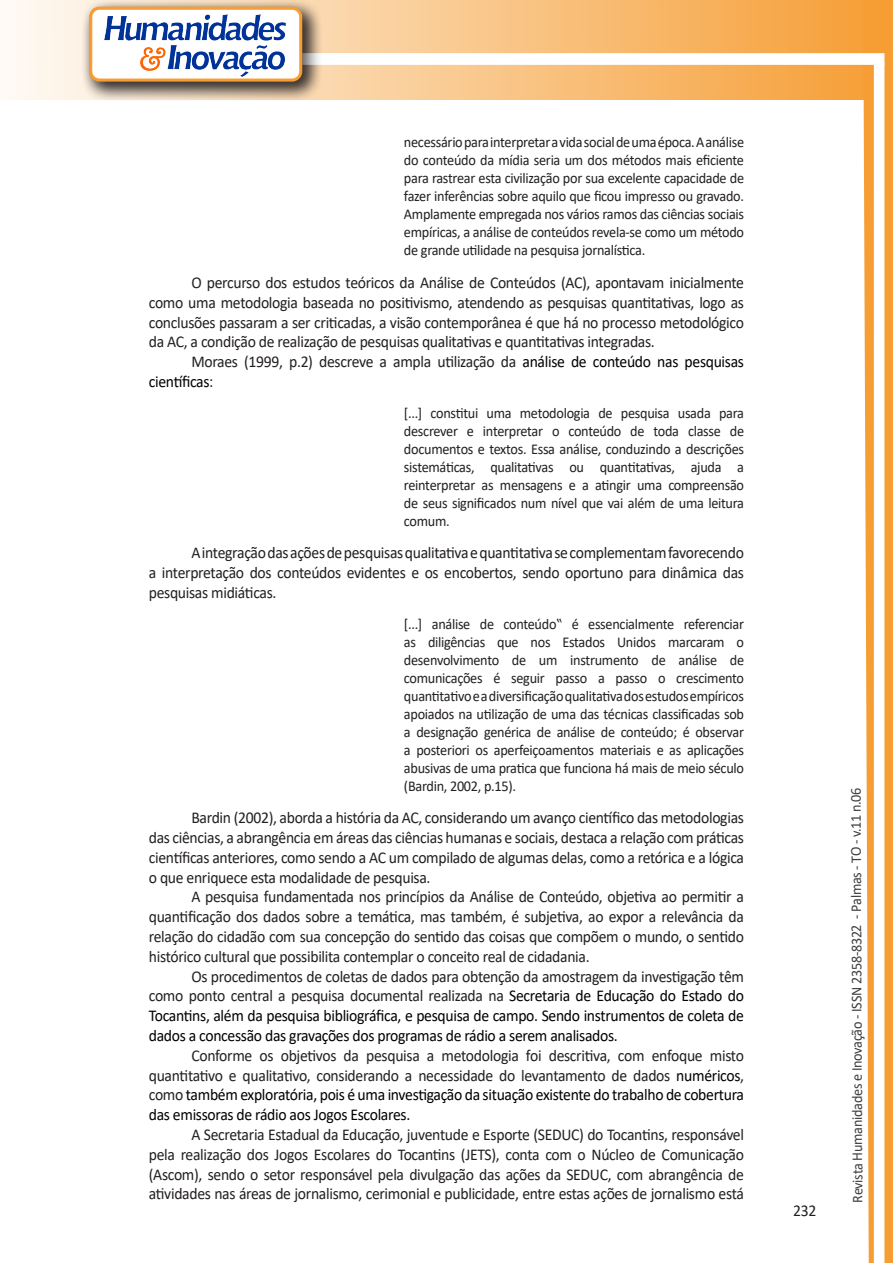
<style>
.page{position:relative;width:893px;height:1263px;background:#fff}
.page>*{position:absolute;margin:0;border:0;box-sizing:border-box;transform-origin:0 0}
.texto{font:16.5px/19.8px "Calibri";letter-spacing:-.02em;color:#231f20;text-align:justify;scale:.95 1}
.texto-2{font:16.5px/19.8px "Calibri";letter-spacing:-.02em;color:#000;text-align:justify;scale:.95 1}
.citacao{font:15px/18px "Calibri";letter-spacing:-.02em;color:#231f20;text-align:justify;scale:.95 1}
.t1{font:15px "Calibri";letter-spacing:-.025em;color:#3e3e3f;scale:.95 1}
.s1{color:#000}
.s2{color:#231f20}
</style>
<div class="page">
<svg style="left:5px;top:0;width:858px;height:100px"></svg>
<div style="left:302px;top:53px;width:582px;height:12px;background:#fff;border:2px solid #fff"></div>
<svg style="left:863px;top:0;width:30px;height:1263px"></svg>
<div style="left:81px;top:0;width:241px;height:102px;background:#231f20;opacity:.75"></div>
<div style="left:91px;top:8px;width:210px;height:72px;background:#fff;border-radius:9px"></div>
<img style="left:104px;top:14px;width:181px;height:62px">
<div style="left:89px;top:7px;width:213px;height:75px;border:3px solid #f69e34;border-radius:9px"></div>
<p class="citacao" style="left:404px;top:133px;width:360px">necessário para interpretar a vida social de uma época. A análise do conteúdo da mídia seria um dos métodos mais eficiente para rastrear esta civilização por sua excelente capacidade de fazer inferências sobre aquilo que ficou impresso ou gravado.<br>Amplamente empregada nos vários ramos das ciências sociais empíricas, a análise de conteúdos revela-se como um método de grande utilidade na pesquisa jornalística.</p>
<p class="texto" style="left:149px;top:272px;width:628px;text-indent:43px">O percurso dos estudos teóricos da Análise de Conteúdos (AC), apontavam inicialmente como uma metodologia baseada no positivismo, atendendo as pesquisas quantitativas, logo as conclusões passaram a ser criticadas, a visão contemporânea é que há no processo metodológico da AC, a condição de realização de pesquisas qualitativas e quantitativas integradas.</p>
<p class="texto" style="left:149px;top:351px;width:628px;text-indent:43px">Moraes (1999, p.2) descreve a ampla utilização da <span class="s1">análise de conteúdo nas pesquisas científicas</span>:</p>
<p class="citacao" style="left:404px;top:403px;width:360px">[...] constitui uma metodologia de pesquisa usada para descrever e interpretar o conteúdo de toda classe de documentos e textos. Essa análise, conduzindo a descrições sistemáticas, qualitativas ou quantitativas, ajuda a reinterpretar as mensagens e a atingir uma compreensão de seus significados num nível que vai além de uma leitura comum.</p>
<p class="texto" style="left:149px;top:542px;width:628px;text-indent:43px">A integração das ações de pesquisas qualitativa e quantitativa se complementam favorecendo a interpretação dos conteúdos evidentes e os encobertos, sendo oportuno para dinâmica das pesquisas midiáticas.</p>
<p class="citacao" style="left:404px;top:614px;width:360px">[...] análise de conteúdo‟ é essencialmente referenciar as diligências que nos Estados Unidos marcaram o desenvolvimento de um instrumento de análise de comunicações é seguir passo a passo o crescimento quantitativo e a diversificação qualitativa dos estudos empíricos apoiados na utilização de uma das técnicas classificadas sob a designação genérica de análise de conteúdo; é observar a posteriori os aperfeiçoamentos materiais e as aplicações abusivas de uma pratica que funciona há mais de meio século (Bardin, 2002, p.15).</p>
<p class="texto" style="left:149px;top:807px;width:628px;text-indent:43px">Bardin (2002), aborda a história da AC, considerando um avanço científico das metodologias das ciências, a abrangência em áreas das ciências humanas e sociais, destaca a relação com práticas científicas anteriores, como sendo a AC um compilado de algumas delas, como a retórica e a lógica o que enriquece esta modalidade de pesquisa.</p>
<p class="texto" style="left:149px;top:887px;width:628px;text-indent:43px">A pesquisa fundamentada nos princípios da Análise de Conteúdo, objetiva ao permitir a quantificação dos dados sobre a temática, mas também, é subjetiva, ao expor a relevância da relação do cidadão com sua concepção do sentido das coisas que compõem o mundo, o sentido histórico cultural que possibilita contemplar o conceito real de cidadania.</p>
<p class="texto-2" style="left:149px;top:966px;width:628px;text-indent:43px"><span class="s2">Os procedimentos de coletas de dados para obtenção da amostragem da investigação têm como ponto central a pesquisa documental realizada na</span> Secretaria de Educação do Estado do Tocantins, além da pesquisa bibliográfica, e pesquisa de campo. Sendo instrumentos de coleta de dados a concessão das gravações dos programas de rádio a serem analisados.</p>
<p class="texto" style="left:149px;top:1045px;width:628px;text-indent:43px">Conforme os objetivos da pesquisa a metodologia foi descritiva, com enfoque misto quantitativo e qualitativo, considerando a necessidade do levantamento de dados <span class="s1">numéricos</span>, como <span class="s1">também exploratória, pois é uma investigação da situação existente do trabalho de cobertura das emissoras de rádio aos Jogos Escolares.</span></p>
<p class="texto" style="left:149px;top:1124px;width:628px;text-indent:43px">A Secretaria Estadual da Educação, juventude e Esporte (SEDUC) do Tocantins, responsável pela realização dos Jogos Escolares do Tocantins (JETS), conta com o Núcleo de Comunicação (Ascom), sendo o setor responsável pela divulgação das ações da SEDUC, com abrangência de atividades nas áreas de jornalismo, cerimonial e publicidade, entre estas ações de jornalismo está</p>
<p class="texto" style="left:793px;top:1200px;width:26px">232</p>
<p class="t1" style="left:846px;top:1203px;width:439px;rotate:-90deg">Revista Humanidades e Inovação - ISSN 2358-8322 - Palmas - TO - v.11 n.06</p>
</div>
